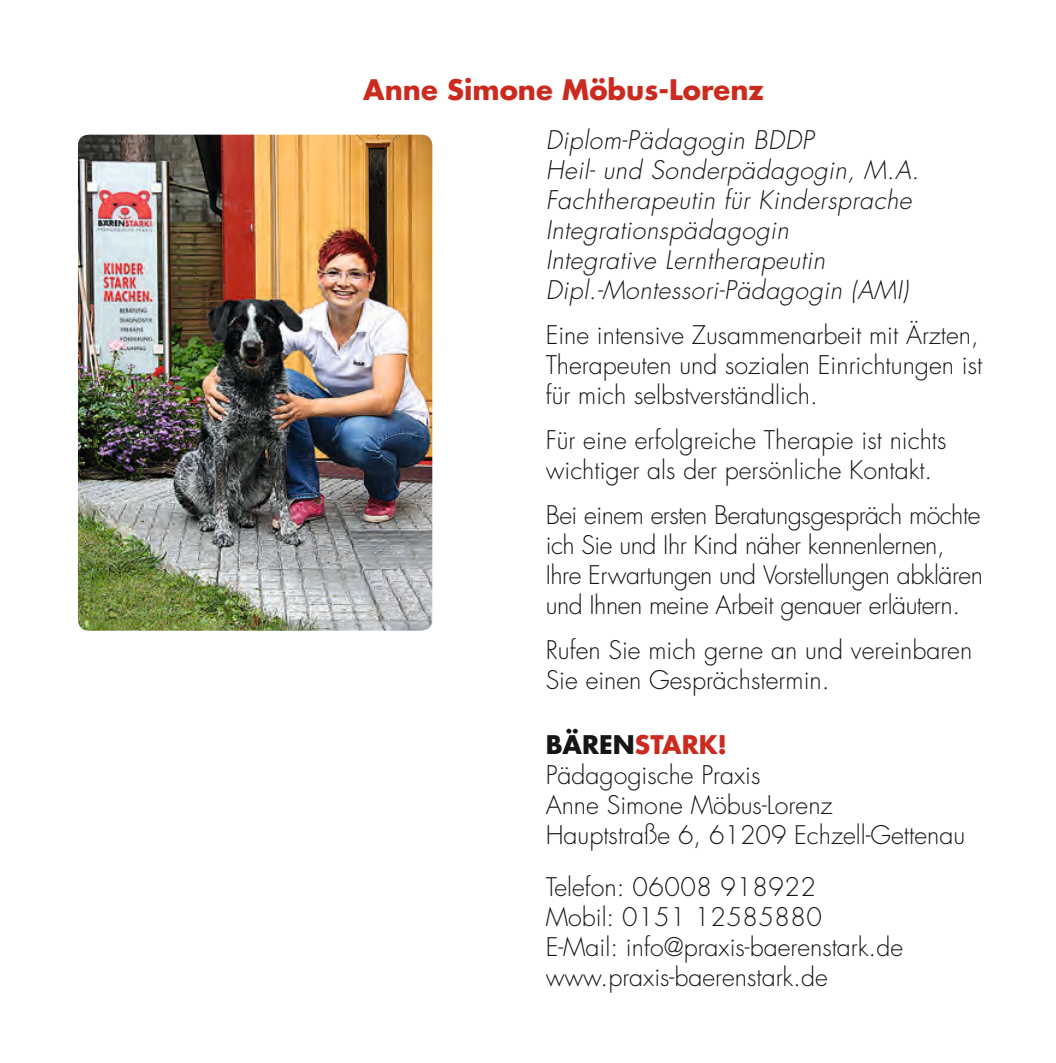
<style>
.page{position:relative;width:1056px;height:1063px;background:#fff}
.page>*{position:absolute;margin:0;border:0;box-sizing:border-box;transform-origin:0 0}
.t1{font:700 27.5px "Futura";color:#cb2b1e}
.t2{font:300 25px/30px "Futura";color:#151616}
.t3{font:italic 300 25px/30px "Futura";letter-spacing:.02em;color:#151616}
.t4{font:300 25px/30px "Futura";letter-spacing:-.02em;color:#151616}
.s1{font-weight:700}
.s2{font-weight:700;color:#cb2b1e}
</style>
<div class="page">
<img style="left:78px;top:135px;width:354px;height:496px">
<p class="t1" style="left:363px;top:71px;width:402px">Anne Simone Möbus-Lorenz</p>
<p class="t3" style="left:546px;top:125px;width:375px">Diplom-Pädagogin BDDP<br>Heil- und Sonderpädagogin, M.A.<br>Fachtherapeutin für Kindersprache<br>Integrationspädagogin<br>Integrative Lerntherapeutin<br>Dipl.-Montessori-Pädagogin (AMI)</p>
<p class="t2" style="left:546px;top:320px;width:438px">Eine intensive Zusammenarbeit mit Ärzten,<br>Therapeuten und sozialen Einrichtungen ist für mich selbstverständlich.</p>
<p class="t2" style="left:546px;top:425px;width:402px">Für eine erfolgreiche Therapie ist nichts wichtiger als der persönliche Kontakt.</p>
<p class="t4" style="left:546px;top:500px;width:439px">Bei einem ersten Beratungsgespräch möchte ich Sie und Ihr Kind näher kennenlernen, Ihre Erwartungen und Vorstellungen abklären und Ihnen meine Arbeit genauer erläutern.</p>
<p class="t2" style="left:546px;top:635px;width:428px">Rufen Sie mich gerne an und vereinbaren<br>Sie einen Gesprächstermin.</p>
<p class="t2" style="left:546px;top:730px;width:421px"><span class="s1">BÄREN</span><span class="s2">STARK!<br></span>Pädagogische Praxis<br>Anne Simone Möbus-Lorenz<br>Hauptstraße 6, 61209 Echzell-Gettenau</p>
<p class="t2" style="left:546px;top:873px;width:359px">Telefon: 06008 918922<br>Mobil: 0151 12585880<br>E-Mail: info@praxis-baerenstark.de www.praxis-baerenstark.de</p>
</div>
